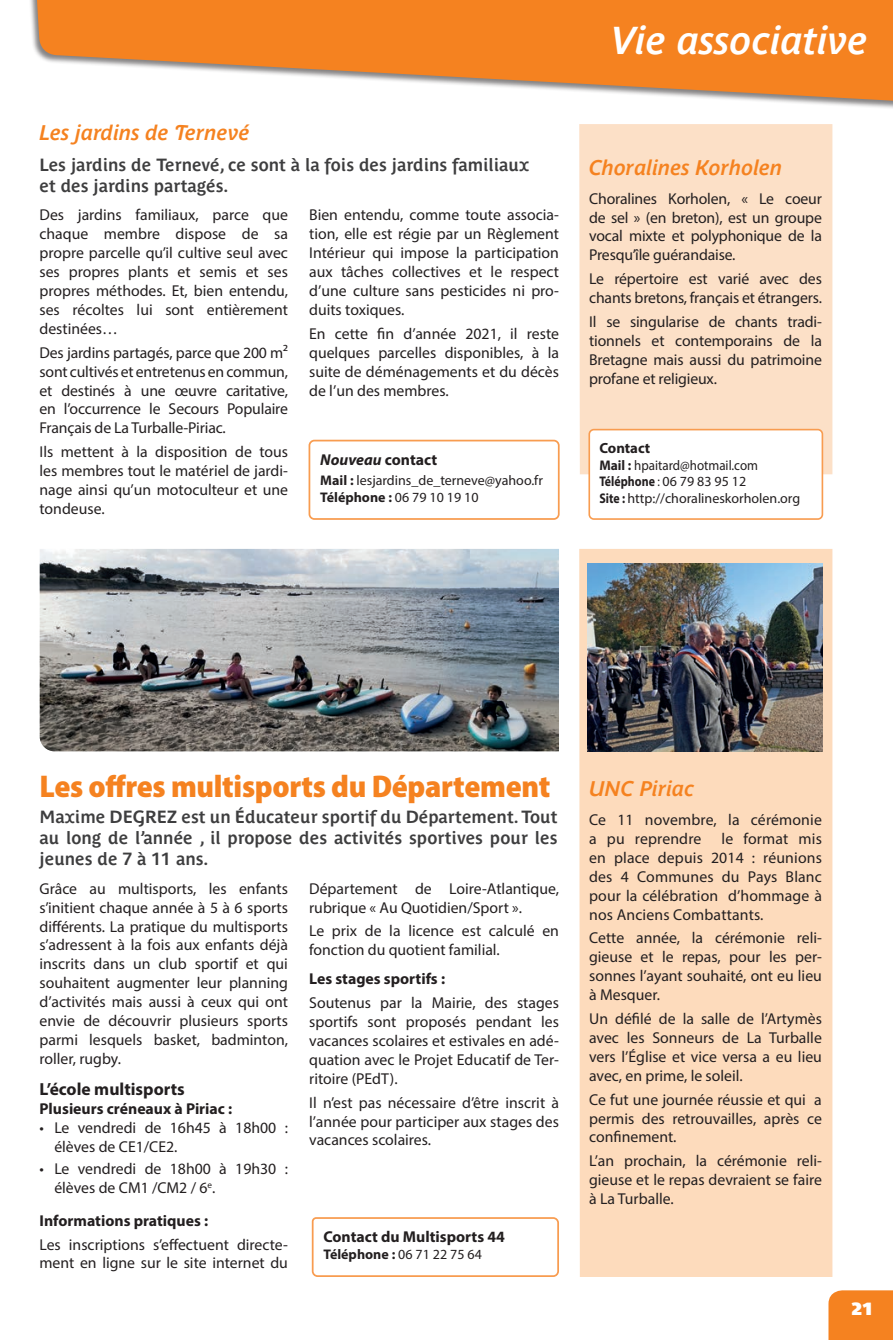
<style>
.page{position:relative;width:893px;height:1340px;background:#fff}
.page>*{position:absolute;margin:0;border:0;box-sizing:border-box;transform-origin:0 0}
.t1{font:italic 700 38.5px "Parisine Plus Std Gris";color:#fff}
.Titre_Principal{font:900 semi-condensed 31.5px "Myriad Pro";letter-spacing:-.01em;color:#f58220}
.Article_-_Titre{font:italic 700 21px "Parisine Plus Std Gris";color:#f58220}
.Article_-_Chapo{font:700 17.5px/21px "Parisine Plus Std Gris";color:#3e3e3f}
.Texte_normal_gras{font:700 17.5px "Myriad Pro";color:#231f20}
.t2{font:700 17.5px "Parisine Plus Std Sombre";color:#fff}
.Texte_normal{font:15.75px/18.9px "Myriad Pro";color:#231f20;text-align:justify}
.Texte_normal_gras-2{font:700 15.75px "Myriad Pro";color:#231f20}
.Texte_normal-2{font:700 15.75px "Myriad Pro";color:#231f20}
.Texte_normal-3{font:italic 700 15.75px "Myriad Pro";color:#231f20}
.Texte_normal-4{font:700 14.7px "Myriad Pro";color:#231f20}
.Texte_normal-5{font:14px/16.6px "Myriad Pro";color:#231f20;scale:.93 1}
.Texte_normal-6{font:14px/16.8px "Myriad Pro";color:#231f20}
.Texte_normal-7{font:700 14px "Myriad Pro";color:#231f20}
.s1{font-style:normal}
.s2{font-weight:700}
.s3{font-weight:400}
</style>
<div class="page">
<img style="left:40px;top:549px;width:519px;height:202px">
<div style="left:579px;top:124px;width:253px;height:350px;background:#fce0c7"></div>
<div style="left:579px;top:549px;width:253px;height:727px;background:#fddbbc"></div>
<img style="left:588px;top:563px;width:234px;height:189px">
<div style="left:309px;top:440px;width:251px;height:80px;border:2px solid #f89c50;border-radius:5px"></div>
<div style="left:589px;top:429px;width:233px;height:90px;background:#fff;border-radius:5px"></div>
<div style="left:588px;top:429px;width:235px;height:91px;border:2px solid #f89c50;border-radius:5px"></div>
<svg style="left:311px;top:1217px;width:248px;height:60px"></svg>
<svg style="left:35px;top:0;width:858px;height:103px;fill:#f58220"></svg>
<div style="left:828px;top:1290px;width:65px;height:49px;background:#f58220"></div>
<p class="Article_-_Titre" style="left:39px;top:120px;width:212px">Les jardins de Ternevé</p>
<p class="Article_-_Chapo" style="left:39px;top:154px;width:491px">Les jardins de Ternevé, ce sont à la fois des jardins familiaux et des jardins partagés.</p>
<p class="Texte_normal" style="left:39px;top:205px;width:250px">Des jardins familiaux, parce que chaque membre dispose de sa propre parcelle qu’il cultive seul avec ses propres plants et semis et ses propres méthodes. Et, bien entendu, ses récoltes lui sont entièrement destinées…</p>
<p class="Texte_normal" style="left:39px;top:343px;width:250px">Des jardins partagés, parce que 200 m2 sont cultivés et entretenus en commun, et destinés à une œuvre caritative, en l’occurrence le Secours Populaire Français de La Turballe-Piriac.</p>
<p class="Texte_normal" style="left:39px;top:442px;width:250px">Ils mettent à la disposition de tous les membres tout le matériel de jardi&shy;nage ainsi qu’un motoculteur et une tondeuse.</p>
<p class="Texte_normal" style="left:309px;top:205px;width:251px">Bien entendu, comme toute associa&shy;tion, elle est régie par un Règlement Intérieur qui impose la participation aux tâches collectives et le respect d’une culture sans pesticides ni pro&shy;duits toxiques.</p>
<p class="Texte_normal" style="left:309px;top:324px;width:251px">En cette fin d’année 2021, il reste quelques parcelles disponibles, à la suite de déménagements et du décès de l’un des membres.</p>
<p class="Texte_normal-3" style="left:320px;top:449px;width:119px">Nouveau <span class="s1">contact</span></p>
<p class="Texte_normal-6" style="left:320px;top:471px;width:224px"><span class="s2">Mail :</span> lesjardins_de_terneve@yahoo.fr<br><span class="s2">Téléphone :</span> 06 79 10 19 10</p>
<h1 class="t1" style="left:611px;top:18px;width:259px">Vie associative</h1>
<p class="Article_-_Titre" style="left:589px;top:155px;width:195px">Choralines Korholen</p>
<p class="Texte_normal" style="left:589px;top:189px;width:234px">Choralines Korholen, « Le coeur de sel » (en breton), est un groupe vocal mixte et polyphonique de la Presqu’île guérandaise.</p>
<p class="Texte_normal" style="left:589px;top:269px;width:234px">Le répertoire est varié avec des chants bretons, français et étrangers.</p>
<p class="Texte_normal" style="left:589px;top:312px;width:234px">Il se singularise de chants tradi&shy;tionnels et contemporains de la Bretagne mais aussi du patrimoine profane et religieux.</p>
<p class="Texte_normal-4" style="left:599px;top:438px;width:52px">Contact</p>
<p class="Texte_normal-5" style="left:599px;top:456px;width:217px"><span class="s2">Mail :</span> hpaitard@hotmail.com<br><span class="s2">Téléphone</span> : 06 79 83 95 12<br><span class="s2">Site :</span> http://choralineskorholen.org</p>
<p class="Titre_Principal" style="left:39px;top:765px;width:512px">Les offres multisports du Département</p>
<p class="Article_-_Chapo" style="left:39px;top:806px;width:520px;text-align:justify">Maxime DEGREZ est un Éducateur sportif du Département. Tout au long de l’année , il propose des activités sportives pour les jeunes de 7 à 11 ans.</p>
<p class="Texte_normal" style="left:39px;top:878px;width:250px">Grâce au multisports, les enfants s’initient chaque année à 5 à 6 sports différents. La pratique du multisports s’adressent à la fois aux enfants déjà inscrits dans un club sportif et qui souhaitent augmenter leur planning d’activités mais aussi à ceux qui ont envie de découvrir plusieurs sports parmi lesquels basket, badminton, roller, rugby.</p>
<p class="Texte_normal_gras" style="left:39px;top:1077px;width:147px">L’école multisports</p>
<p class="Texte_normal_gras-2" style="left:39px;top:1098px;width:194px">Plusieurs créneaux à Piriac :</p>
<p class="Texte_normal" style="left:54px;top:1117px;width:235px;text-indent:-15px">• Le vendredi de 16h45 à 18h00 : élèves de CE1/CE2.</p>
<p class="Texte_normal" style="left:54px;top:1159px;width:235px;text-indent:-15px">• Le vendredi de 18h00 à 19h30 : élèves de CM1 /CM2 / 6<sup>e</sup>.</p>
<p class="Texte_normal_gras-2" style="left:39px;top:1209px;width:170px">Informations pratiques :</p>
<p class="Texte_normal" style="left:39px;top:1234px;width:250px">Les inscriptions s’effectuent directe&shy;ment en ligne sur le site internet du</p>
<p class="Texte_normal" style="left:309px;top:878px;width:251px">Département de Loire-Atlantique, rubrique « Au Quotidien/Sport ».</p>
<p class="Texte_normal" style="left:309px;top:921px;width:251px">Le prix de la licence est calculé en fonction du quotient familial.</p>
<p class="Texte_normal_gras-2" style="left:309px;top:968px;width:137px">Les stages sportifs :</p>
<p class="Texte_normal" style="left:309px;top:993px;width:251px">Soutenus par la Mairie, des stages sportifs sont proposés pendant les vacances scolaires et estivales en adé&shy;quation avec le Projet Educatif de Ter&shy;ritoire (PEdT).</p>
<p class="Texte_normal" style="left:309px;top:1092px;width:251px">Il n’est pas nécessaire d’être inscrit à l’année pour participer aux stages des vacances scolaires.</p>
<p class="Texte_normal-2" style="left:323px;top:1226px;width:183px">Contact du Multisports 44</p>
<p class="Texte_normal-7" style="left:323px;top:1245px;width:160px">Téléphone : <span class="s3">06 71 22 75 64</span></p>
<p class="Article_-_Titre" style="left:589px;top:777px;width:107px">UNC Piriac</p>
<p class="Texte_normal" style="left:589px;top:810px;width:234px">Ce 11 novembre, la cérémonie a pu reprendre</p>
<p class="Texte_normal" style="left:589px;top:829px;width:234px;text-indent:132px">le format mis en place depuis 2014 : réunions des 4 Communes du Pays Blanc pour la célébration d’hommage à nos Anciens Combattants.</p>
<p class="Texte_normal" style="left:589px;top:928px;width:234px">Cette année, la cérémonie reli&shy;gieuse et le repas, pour les per&shy;sonnes l’ayant souhaité, ont eu lieu à Mesquer.</p>
<p class="Texte_normal" style="left:589px;top:1009px;width:234px">Un défilé de la salle de l’Artymès avec les Sonneurs de La Turballe vers l’Église et vice versa a eu lieu avec, en prime, le soleil.</p>
<p class="Texte_normal" style="left:589px;top:1089px;width:234px">Ce fut une journée réussie et qui a permis des retrouvailles, après ce confinement.</p>
<p class="Texte_normal" style="left:589px;top:1151px;width:234px">L’an prochain, la cérémonie reli&shy;gieuse et le repas devraient se faire à La Turballe.</p>
<p class="t2" style="left:852px;top:1298px;width:23px">21</p>
</div>
